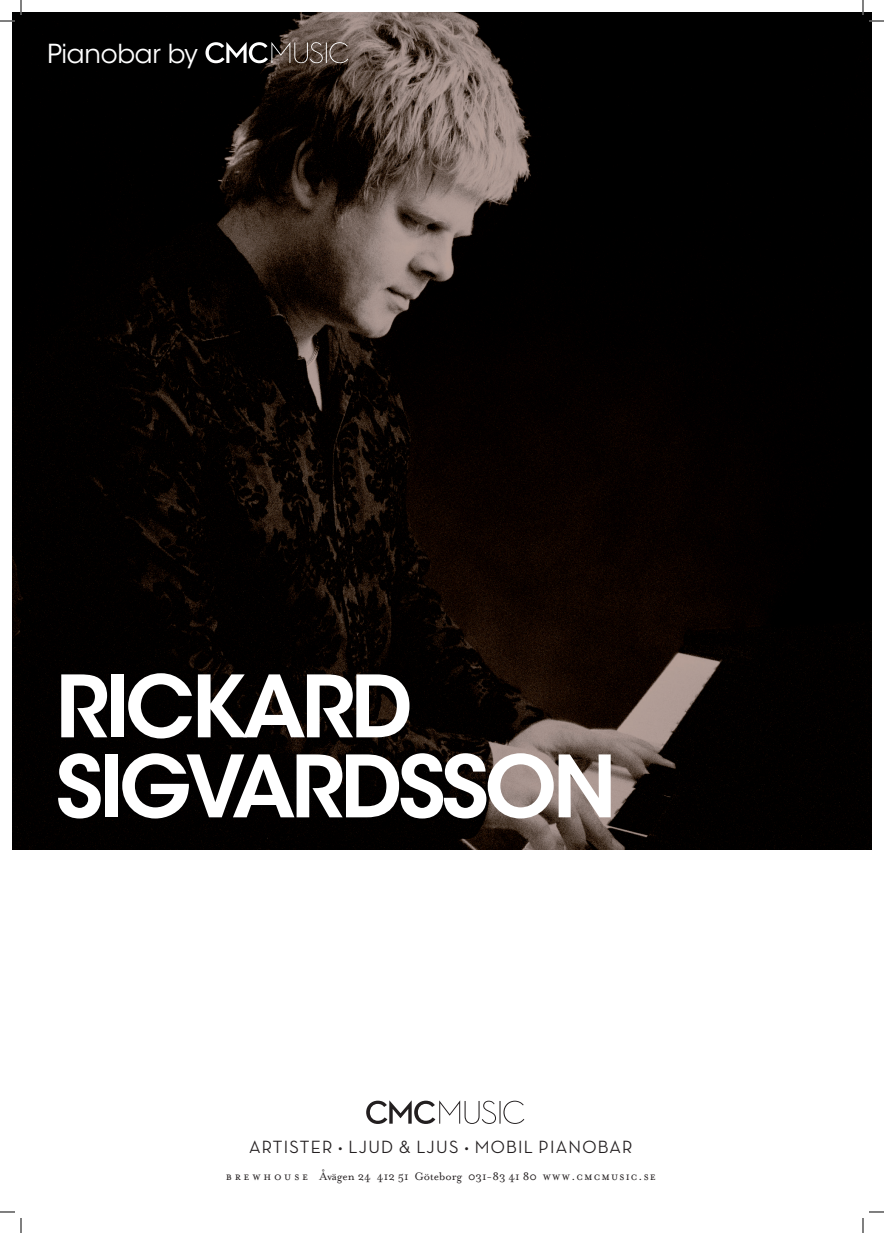
<style>
.page{position:relative;width:884px;height:1233px;background:#fff}
.page>*{position:absolute;margin:0;border:0;box-sizing:border-box;transform-origin:0 0}
.t1{font:600 85px/80px "ITC Avant Garde Std";letter-spacing:-.05em;color:#fff}
.t2{font:26px "ITC Avant Garde Std";letter-spacing:-.01em;color:#fff}
.t3{font:500 18px "Neutra Disp";letter-spacing:.07em;color:#231f20}
.t4{font:12.6px "Mrs Eaves Roman";color:#231f20}
.s1{font-family:"Mrs Eaves Small Caps"}
</style>
<div class="page">
<svg style="left:366px;top:1100px;width:158px;height:24px"></svg>
<img style="left:12px;top:12px;width:859px;height:837px">
<svg style="left:205px;top:42px;width:143px;height:21px;background:#5e5752"></svg>
<svg style="left:0;top:1211px;width:15px;height:1px"></svg>
<svg style="left:869px;top:1211px;width:15px;height:1px"></svg>
<svg style="left:0;top:0;width:22px;height:22px"></svg>
<svg style="left:20px;top:1218px;width:2px;height:15px"></svg>
<svg style="left:862px;top:0;width:22px;height:22px"></svg>
<svg style="left:862px;top:1218px;width:2px;height:15px"></svg>
<h2 class="t2" style="left:47px;top:38px;width:152px">Pianobar by</h2>
<h1 class="t1" style="left:56px;top:666px;width:563px">RICKARD<br>SIGVARDSSON</h1>
<h3 class="t3" style="left:249px;top:1137px;width:385px">ARTISTER • LJUD &amp; LJUS • MOBIL PIANOBAR</h3>
<p class="t4" style="left:226px;top:1169px;width:432px"><span class="s1">b r e w h o u s e</span> Åvägen 24 412 51 Göteborg 031-83 41 80 <span class="s1">www.cmcmusic.se</span></p>
</div>
